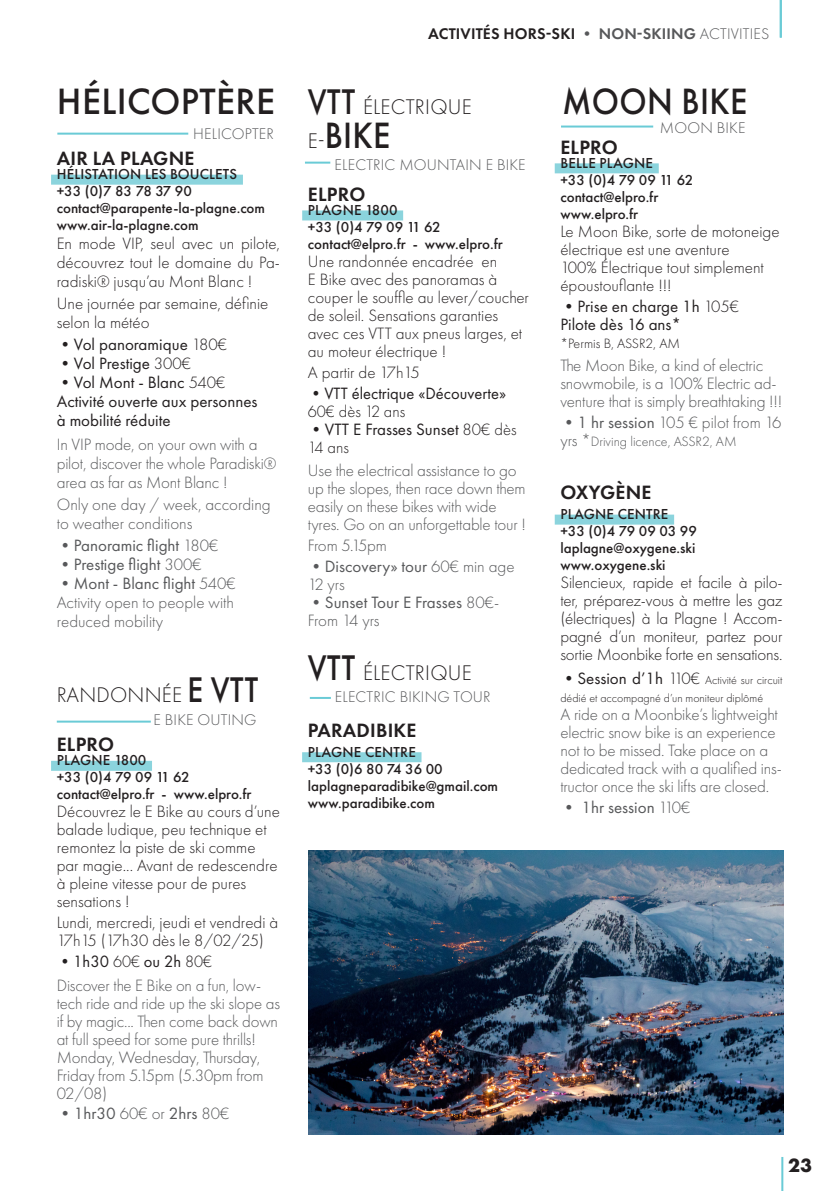
<style>
.page{position:relative;width:840px;height:1191px;background:#fff}
.page>*{position:absolute;margin:0;border:0;box-sizing:border-box;transform-origin:0 0}
.t1{font:500 38px "Futura PT";letter-spacing:.01em;color:#231f20;scale:.91 1}
.t2{font:500 38px "Futura PT";letter-spacing:.01em;color:#231f20}
.t3{font:300 22px "Futura PT";letter-spacing:.01em;color:#231f20}
.t4{font:600 20px "Futura PT";letter-spacing:.01em;color:#231f20}
.t5{font:700 20px "Futura PT";color:#231f20}
.t6{font:300 17px/18px "Futura PT";letter-spacing:-.01em;color:#57585a}
.t7{font:300 17px/18px "Futura PT";color:#231f20}
.t8{font:17px/18px "Futura PT";color:#231f20}
.t9{font:17px/18px "Futura PT";color:#57585a}
.t10{font:300 16px "Futura PT";letter-spacing:.01em;color:#57585a}
.t11{font:600 16px "Futura PT";letter-spacing:.01em;color:#231f20}
.t12{font:500 15px "Futura PT";color:#231f20}
.t13{font:300 14px "Futura PT";color:#57585a}
.t14{font:300 14px "Futura PT";color:#231f20}
.t15{font:300 12px/18px "Futura PT";color:#231f20}
.s1{font-weight:300}
.s2{font-weight:500;font-size:37px}
.s3{font-weight:400}
.s4{color:#57585a}
.s5{font-weight:300;color:#57585a}
.s6{font-weight:300;font-size:22px}
.s7{font-size:17px}
.s8{font-weight:400;font-size:17px}
</style>
<div class="page">
<hr style="left:779px;top:0;width:2px;height:38px;background:#6acbd6">
<hr style="left:780px;top:1157px;width:2px;height:34px;background:#6acbd6">
<hr style="left:560px;top:125px;width:92px;height:2px;background:#6acbd6">
<img style="left:308px;top:850px;width:475px;height:284px">
<div style="left:302px;top:210px;width:101px;height:10px;background:#8bd4dd"></div>
<div style="left:554px;top:163px;width:104px;height:10px;background:#8bd4dd"></div>
<div style="left:302px;top:752px;width:119px;height:10px;background:#8bd4dd"></div>
<hr style="left:309px;top:697px;width:22px;height:2px;background:#6acbd6">
<div style="left:554px;top:514px;width:119px;height:10px;background:#8bd4dd"></div>
<div style="left:51px;top:175px;width:192px;height:10px;background:#8bd4dd"></div>
<hr style="left:57px;top:133px;width:131px;height:2px;background:#6acbd6">
<hr style="left:305px;top:162px;width:25px;height:2px;background:#6acbd6">
<div style="left:51px;top:761px;width:101px;height:10px;background:#8bd4dd"></div>
<hr style="left:57px;top:720px;width:94px;height:2px;background:#6acbd6">
<p class="t2" style="left:57px;top:79px;width:220px">HÉLICOPTÈRE</p>
<p class="t10" style="left:193px;top:124px;width:82px">HELICOPTER</p>
<p class="t4" style="left:57px;top:146px;width:139px">AIR LA PLAGNE</p>
<p class="t12" style="left:57px;top:165px;width:182px">HÉLISTATION LES BOUCLETS</p>
<p class="t12" style="left:57px;top:182px;width:137px">+33 (0)7 83 78 37 90</p>
<p class="t12" style="left:57px;top:199px;width:210px">contact@parapente-la-plagne.com</p>
<p class="t12" style="left:57px;top:216px;width:143px">www.air-la-plagne.com</p>
<p class="t7" style="left:57px;top:234px;width:225px;line-height:19px;text-align:justify">En mode VIP, seul avec un pilote, découvrez tout le domaine du Pa&shy;radiski® jusqu’au Mont Blanc !</p>
<p class="t7" style="left:57px;top:294px;width:213px">Une journée par semaine, définie</p>
<p class="t7" style="left:57px;top:313px;width:94px">selon la météo</p>
<p class="t8" style="left:57px;top:335px;width:172px">•Vol panoramique <span class="s1">180€</span></p>
<p class="t8" style="left:57px;top:354px;width:136px">•Vol Prestige <span class="s1">300€</span></p>
<p class="t8" style="left:57px;top:373px;width:170px">•Vol Mont - Blanc <span class="s1">540€</span></p>
<p class="t8" style="left:57px;top:392px;width:202px">Activité ouverte aux personnes</p>
<p class="t8" style="left:57px;top:411px;width:115px">à mobilité réduite</p>
<p class="t6" style="left:57px;top:435px;width:221px;line-height:19px">In VIP mode, on your own with a pilot, discover the whole Paradiski® area as far as Mont Blanc !</p>
<p class="t6" style="left:57px;top:495px;width:215px;line-height:19px">Only one day / week, according to weather conditions</p>
<p class="t9" style="left:57px;top:536px;width:163px"><span class="s1">•</span>Panoramic flight <span class="s1">180€</span></p>
<p class="t9" style="left:57px;top:555px;width:146px"><span class="s1">•</span>Prestige flight <span class="s1">300€</span></p>
<p class="t9" style="left:57px;top:574px;width:180px"><span class="s1">•</span>Mont - Blanc flight <span class="s1">540€</span></p>
<p class="t6" style="left:57px;top:593px;width:179px;line-height:19px">Activity open to people with reduced mobility</p>
<p class="t3" style="left:57px;top:682px;width:203px">RANDONNÉE <span class="s2">E VTT</span></p>
<p class="t10" style="left:153px;top:711px;width:104px">E BIKE OUTING</p>
<p class="t4" style="left:57px;top:732px;width:59px">ELPRO</p>
<p class="t12" style="left:57px;top:751px;width:91px">PLAGNE 1800</p>
<p class="t12" style="left:57px;top:768px;width:134px">+33 (0)4 79 09 11 62</p>
<p class="t12" style="left:57px;top:785px;width:196px">contact@elpro.fr - www.elpro.fr</p>
<p class="t7" style="left:57px;top:802px;width:224px">Découvrez le E Bike au cours d’une balade ludique, peu technique et remontez la piste de ski comme par magie... Avant de redescendre à pleine vitesse pour de pures sensations !</p>
<p class="t7" style="left:57px;top:913px;width:223px">Lundi, mercredi, jeudi et vendredi à<br>17h15 (17h30 dès le 8/02/25)</p>
<p class="t8" style="left:57px;top:952px;width:157px">•1h30 <span class="s1">60€</span> ou 2h <span class="s1">80€</span></p>
<p class="t6" style="left:57px;top:976px;width:224px">Discover the E Bike on a fun, low&shy;tech ride and ride up the ski slope as if by magic... Then come back down at full speed for some pure thrills!</p>
<p class="t6" style="left:57px;top:1048px;width:208px">Monday, Wednesday, Thursday,<br>Friday from 5.15pm (5.30pm from<br>02/08)</p>
<p class="t6" style="left:57px;top:1105px;width:174px">•<span class="s3">1hr30</span> 60€ or <span class="s3">2hrs</span> 80€</p>
<p class="t11" style="left:428px;top:24px;width:342px">ACTIVITÉS HORS-SKI <span class="s4">• NON-SKIING</span> <span class="s5">ACTIVITIES</span></p>
<p class="t3" style="left:308px;top:95px;width:165px"><span class="s2">VTT</span> ÉLECTRIQUE</p>
<p class="t1" style="left:561px;top:79px;width:205px">MOON BIKE</p>
<p class="t1" style="left:308px;top:113px;width:92px"><span class="s6">E-</span>BIKE</p>
<p class="t10" style="left:334px;top:155px;width:192px">ELECTRIC MOUNTAIN E BIKE</p>
<p class="t4" style="left:308px;top:182px;width:59px">ELPRO</p>
<p class="t12" style="left:308px;top:201px;width:91px">PLAGNE 1800</p>
<p class="t12" style="left:308px;top:218px;width:134px">+33 (0)4 79 09 11 62</p>
<p class="t12" style="left:308px;top:235px;width:196px">contact@elpro.fr - www.elpro.fr</p>
<p class="t7" style="left:308px;top:252px;width:191px">Une randonnée encadrée en</p>
<p class="t7" style="left:308px;top:270px;width:222px">E Bike avec des panoramas à couper le souffle au lever/coucher de soleil. Sensations garanties avec ces VTT aux pneus larges, et au moteur électrique !</p>
<p class="t7" style="left:308px;top:363px;width:113px">A partir de 17h15</p>
<p class="t8" style="left:308px;top:384px;width:200px">•VTT électrique «Découverte»<br><span class="s1">60€ dès 12 ans</span></p>
<p class="t8" style="left:308px;top:420px;width:210px">•VTT E Frasses Sunset <span class="s1">80€ dès<br>14 ans</span></p>
<p class="t6" style="left:308px;top:462px;width:219px">Use the electrical assistance to go up the slopes, then race down them easily on these bikes with wide tyres. Go on an unforgettable tour !</p>
<p class="t6" style="left:308px;top:536px;width:80px">From 5.15pm</p>
<p class="t6" style="left:308px;top:557px;width:208px">•<span class="s3">Discovery» tour</span> 60€ min age<br>12 yrs</p>
<p class="t9" style="left:308px;top:593px;width:193px"><span class="s1">•</span>Sunset Tour E Frasses <span class="s1">80€-<br>From 14 yrs</span></p>
<p class="t10" style="left:659px;top:118px;width:87px">MOON BIKE</p>
<p class="t4" style="left:560px;top:134px;width:59px">ELPRO</p>
<p class="t12" style="left:560px;top:154px;width:94px">BELLE PLAGNE</p>
<p class="t12" style="left:560px;top:171px;width:134px">+33 (0)4 79 09 11 62</p>
<p class="t12" style="left:560px;top:188px;width:99px">contact@elpro.fr</p>
<p class="t12" style="left:560px;top:205px;width:79px">www.elpro.fr</p>
<p class="t7" style="left:560px;top:222px;width:221px">Le Moon Bike, sorte de motoneige électrique est une aventure<br>100% Électrique tout simplement époustouflante !!!</p>
<p class="t8" style="left:560px;top:297px;width:180px">•Prise en charge 1h <span class="s1">105€</span></p>
<p class="t8" style="left:560px;top:315px;width:122px">Pilote dès 16 ans*</p>
<p class="t14" style="left:560px;top:335px;width:121px">*Permis B, ASSR2, AM</p>
<p class="t6" style="left:560px;top:357px;width:223px">The Moon Bike, a kind of electric snowmobile, is a 100% Electric ad&shy;venture that is simply breathtaking !!!</p>
<p class="t6" style="left:560px;top:413px;width:222px">•<span class="s3">1 hr session</span> 105 € pilot from 16</p>
<p class="t13" style="left:560px;top:433px;width:178px"><span class="s7">yrs *</span>Driving licence, ASSR2, AM</p>
<p class="t4" style="left:560px;top:480px;width:92px">OXYGÈNE</p>
<p class="t12" style="left:560px;top:505px;width:109px">PLAGNE CENTRE</p>
<p class="t12" style="left:560px;top:522px;width:138px">+33 (0)4 79 09 03 99</p>
<p class="t12" style="left:560px;top:539px;width:137px">laplagne@oxygene.ski</p>
<p class="t12" style="left:560px;top:556px;width:107px">www.oxygene.ski</p>
<p class="t7" style="left:560px;top:573px;width:223px;text-align:justify">Silencieux, rapide et facile à pilo&shy;ter, préparez-vous à mettre les gaz (électriques) à la Plagne ! Accom&shy;pagné d’un moniteur, partez pour sortie Moonbike forte en sensations.</p>
<p class="t15" style="left:560px;top:671px;width:223px"><span class="s8">•Session d’1h</span> <span class="s7">110€</span> Activité sur circuit dédié et accompagné d’un moniteur diplômé</p>
<p class="t6" style="left:560px;top:705px;width:223px">A ride on a Moonbike’s lightweight electric snow bike is an experience not to be missed. Take place on a dedicated track with a qualified ins&shy;tructor once the ski lifts are closed.</p>
<p class="t9" style="left:560px;top:798px;width:131px"><span class="s1">•</span> 1hr session <span class="s1">110€</span></p>
<p class="t3" style="left:308px;top:660px;width:165px"><span class="s2">VTT</span> ÉLECTRIQUE</p>
<p class="t10" style="left:335px;top:687px;width:157px">ELECTRIC BIKING TOUR</p>
<p class="t4" style="left:308px;top:717px;width:110px">PARADIBIKE</p>
<p class="t12" style="left:308px;top:742px;width:109px">PLAGNE CENTRE</p>
<p class="t12" style="left:307px;top:759px;width:136px">+33 (0)6 80 74 36 00</p>
<p class="t12" style="left:307px;top:776px;width:192px">laplagneparadibike@gmail.com</p>
<p class="t12" style="left:307px;top:793px;width:129px">www.paradibike.com</p>
<p class="t5" style="left:787px;top:1152px;width:25px">23</p>
</div>
